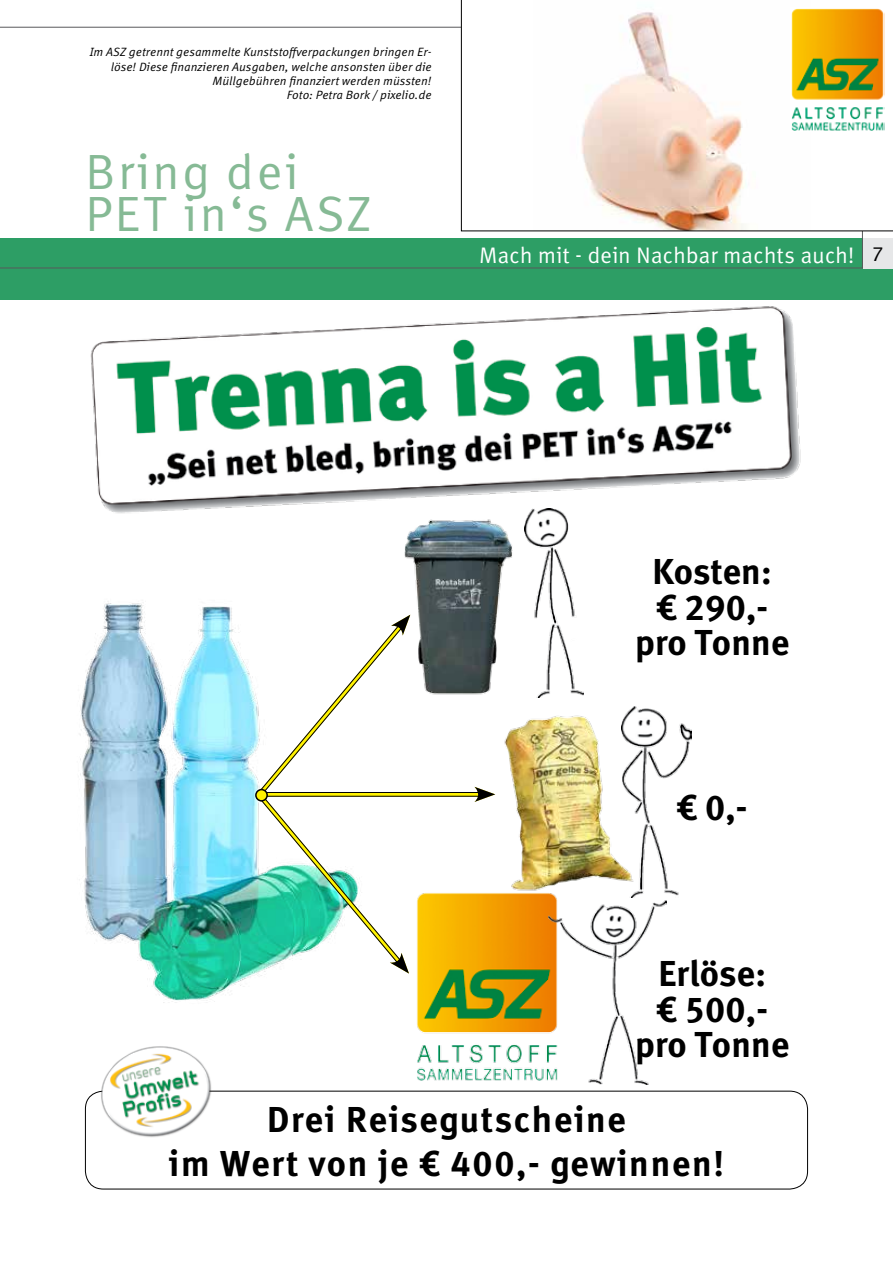
<style>
.page{position:relative;width:893px;height:1263px;background:#fff}
.page>*{position:absolute;margin:0;border:0;box-sizing:border-box;transform-origin:0 0}
.t1{font:49.5px/42px "Meta Correspondence OT";letter-spacing:.04em;color:#86ba95}
.t2{font:700 36px/44.5px "Meta Correspondence OT";letter-spacing:.02em;color:#000;text-align:center}
.t3{font:700 36px/35.5px "Meta Correspondence OT";letter-spacing:-.01em;color:#000;text-align:center}
.t4{font:22.5px "Meta Correspondence OT";letter-spacing:-.01em;color:#fff}
.t5{font:21px "Meta Correspondence OT";color:#000}
.t6{font:italic 12px/14.4px "Meta Correspondence OT";color:#000;text-align:right}
</style>
<div class="page">
<div style="left:0;top:238px;width:893px;height:62px;background:#2d9e65"></div>
<div style="left:863px;top:238px;width:30px;height:30px;background:#e6e7e8"></div>
<svg style="left:0;top:27px;width:863px;height:241px"></svg>
<img style="left:79px;top:601px;width:183px;height:402px">
<img style="left:90px;top:306px;width:711px;height:208px">
<div style="left:85px;top:1091px;width:723px;height:98px;border:1px solid #000;border-radius:18px"></div>
<img style="left:100px;top:1046px;width:115px;height:91px">
<svg style="left:410px;top:793px;width:64px;height:3px"></svg>
<hr style="left:261px;top:792px;width:222px;height:1px;background:#000">
<hr style="left:261px;top:796px;width:222px;height:1px;background:#000">
<svg style="left:474px;top:787px;width:8px;height:15px"></svg>
<svg style="left:253px;top:615px;width:157px;height:358px"></svg>
<div style="left:256px;top:789px;width:11px;height:12px;background:#fff200;border-radius:50%"></div>
<div style="left:255px;top:789px;width:13px;height:12px;border:2px solid #000;border-radius:50%"></div>
<img style="left:378px;top:510px;width:146px;height:195px">
<img style="left:482px;top:683px;width:152px;height:215px">
<img style="left:417px;top:891px;width:142px;height:190px">
<img style="left:524px;top:508px;width:60px;height:189px">
<img style="left:622px;top:706px;width:69px;height:191px">
<img style="left:549px;top:900px;width:117px;height:184px">
<svg style="left:461px;top:0;width:432px;height:231px"></svg>
<img style="left:791px;top:7px;width:93px;height:125px">
<p class="t6" style="left:90px;top:45px;width:343px">Im ASZ getrennt gesammelte Kunststoffverpackungen bringen Er&shy;löse! Diese finanzieren Ausgaben, welche ansonsten über die Müllgebühren finanziert werden müssten!<br>Foto: Petra Bork / pixelio.de</p>
<h1 class="t1" style="left:85px;top:152px;width:289px">Bring dei<br>PET in‘s ASZ</h1>
<h3 class="t4" style="left:479px;top:242px;width:377px">Mach mit - dein Nachbar machts auch!</h3>
<h3 class="t5" style="left:872px;top:242px;width:14px">7</h3>
<h2 class="t3" style="left:635px;top:555px;width:157px">Kosten:<br>€ 290,- pro Tonne</h2>
<h2 class="t2" style="left:677px;top:786px;width:73px">€ 0,-</h2>
<h2 class="t3" style="left:635px;top:957px;width:157px">Erlöse:<br>€ 500,- pro Tonne</h2>
<h2 class="t2" style="left:169px;top:1098px;width:557px">Drei Reisegutscheine<br>im Wert von je € 400,- gewinnen!</h2>
</div>
